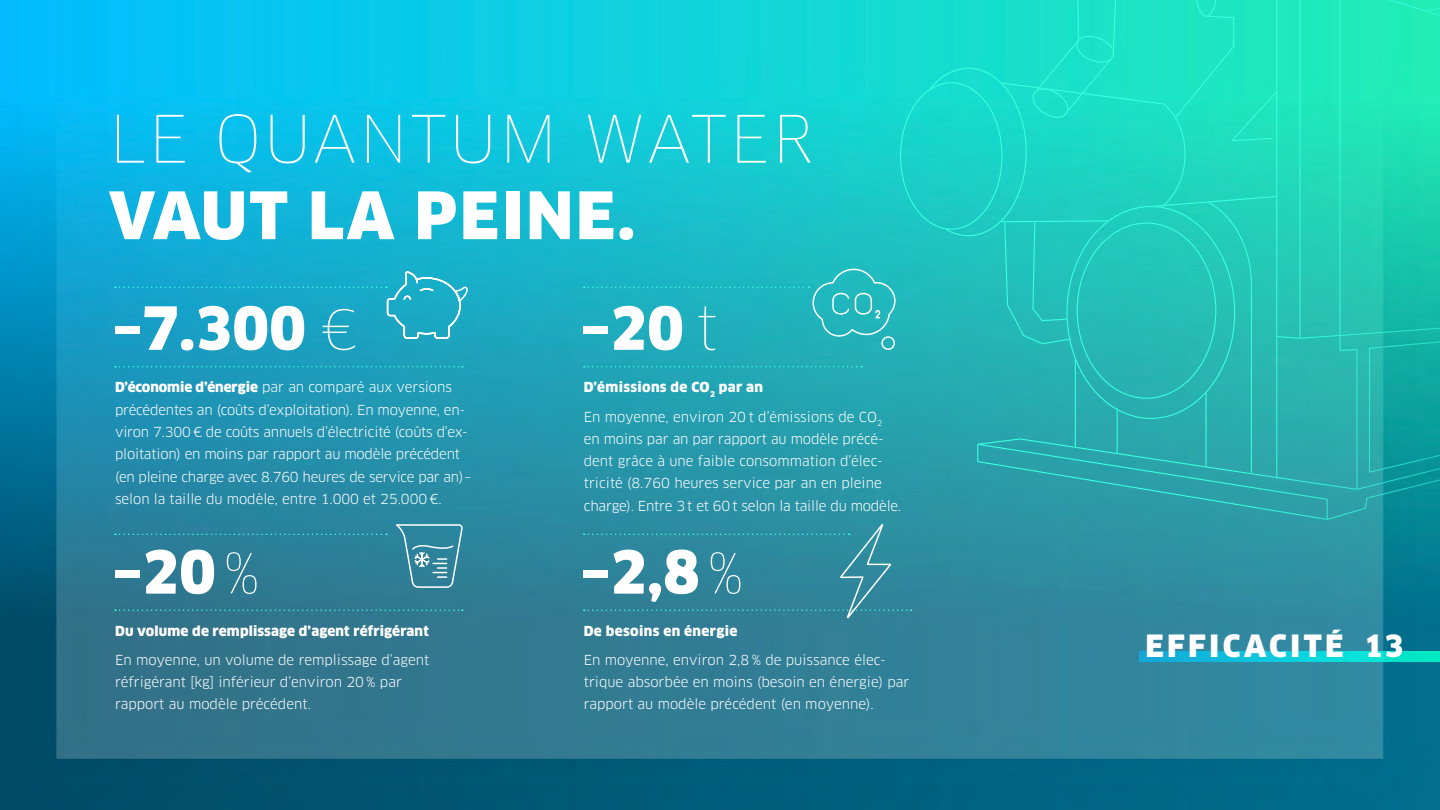
<style>
.page{position:relative;width:1440px;height:810px;background:#fff}
.page>*{position:absolute;margin:0;border:0;box-sizing:border-box;transform-origin:0 0}
.t1{font:100 63.75px "Clan Pro";letter-spacing:.04em;color:#fff}
.t2{font:900 63.75px "Clan Pro";letter-spacing:.04em;color:#fff}
.t3{font:900 58.05px "Clan Pro";color:#fff}
.t4{font:900 30px "Clan Pro";letter-spacing:.11em;color:#fff}
.t5{font:13.5px/22.3px "Clan Pro";letter-spacing:-.005em;color:#fff}
.t6{font:900 13.5px "Clan Pro";letter-spacing:.01em;color:#fff}
.s1{font-weight:100;font-size:54px}
.s2{font-weight:900}
.s3{font-weight:100}
</style>
<div class="page">
<img style="left:0;top:0;width:1440px;height:810px">
<svg style="left:1139px;top:651px;width:301px;height:11px;background:#0accd6"></svg>
<svg style="left:393px;top:523px;width:71px;height:66px;background:#4791a6"></svg>
<svg style="left:115px;top:534px;width:272px;height:1px"></svg>
<svg style="left:115px;top:609px;width:348px;height:2px"></svg>
<svg style="left:115px;top:270px;width:354px;height:70px;background:#1ca7c9"></svg>
<svg style="left:115px;top:366px;width:348px;height:2px"></svg>
<svg style="left:584px;top:0;width:856px;height:619px;background:#22b8b7"></svg>
<h1 class="t1" style="left:109px;top:101px;width:706px">LE QUANTUM WATER</h1>
<h1 class="t2" style="left:109px;top:178px;width:528px">VAUT LA PEINE.</h1>
<h2 class="t3" style="left:113px;top:294px;width:245px">–7.300 <span class="s1">€</span></h2>
<p class="t5" style="left:115px;top:376px;width:358px"><span class="s2">D’économie d’énergie</span> par an comparé aux versions précédentes an (coûts d’exploitation). En moyenne, en&shy;viron 7.300 € de coûts annuels d’électricité (coûts d’ex&shy;ploitation) en moins par rapport au modèle précédent (en pleine charge avec 8.760 heures de service par an)– selon la taille du modèle, entre 1.000 et 25.000 €.</p>
<h2 class="t3" style="left:581px;top:294px;width:139px">–20 <span class="s3">t</span></h2>
<p class="t5" style="left:584px;top:373px;width:300px;line-height:29.2px"><span class="s2">D’émissions de CO</span><sub>2</sub> <span class="s2">par an<br></span>En moyenne, environ 20 t d’émissions de CO<sub>2</sub></p>
<p class="t5" style="left:584px;top:428px;width:319px">en moins par an par rapport au modèle précé&shy;dent grâce à une faible consommation d’élec&shy;tricité (8.760 heures service par an en pleine charge). Entre 3 t et 60 t selon la taille du modèle.</p>
<h2 class="t3" style="left:113px;top:538px;width:149px">–20 <span class="s1">%</span></h2>
<h2 class="t3" style="left:581px;top:538px;width:165px">–2,8 <span class="s1">%</span></h2>
<p class="t6" style="left:115px;top:623px;width:315px">Du volume de remplissage d’agent réfrigérant</p>
<p class="t5" style="left:115px;top:649px;width:316px">En moyenne, un volume de remplissage d’agent réfrigérant [kg] inférieur d’environ 20 % par rapport au modèle précédent.</p>
<p class="t6" style="left:584px;top:623px;width:155px">De besoins en énergie</p>
<p class="t5" style="left:584px;top:649px;width:327px">En moyenne, environ 2,8 % de puissance élec&shy;trique absorbée en moins (besoin en énergie) par rapport au modèle précédent (en moyenne).</p>
<h3 class="t4" style="left:1145px;top:628px;width:260px">EFFICACITÉ 13</h3>
</div>
